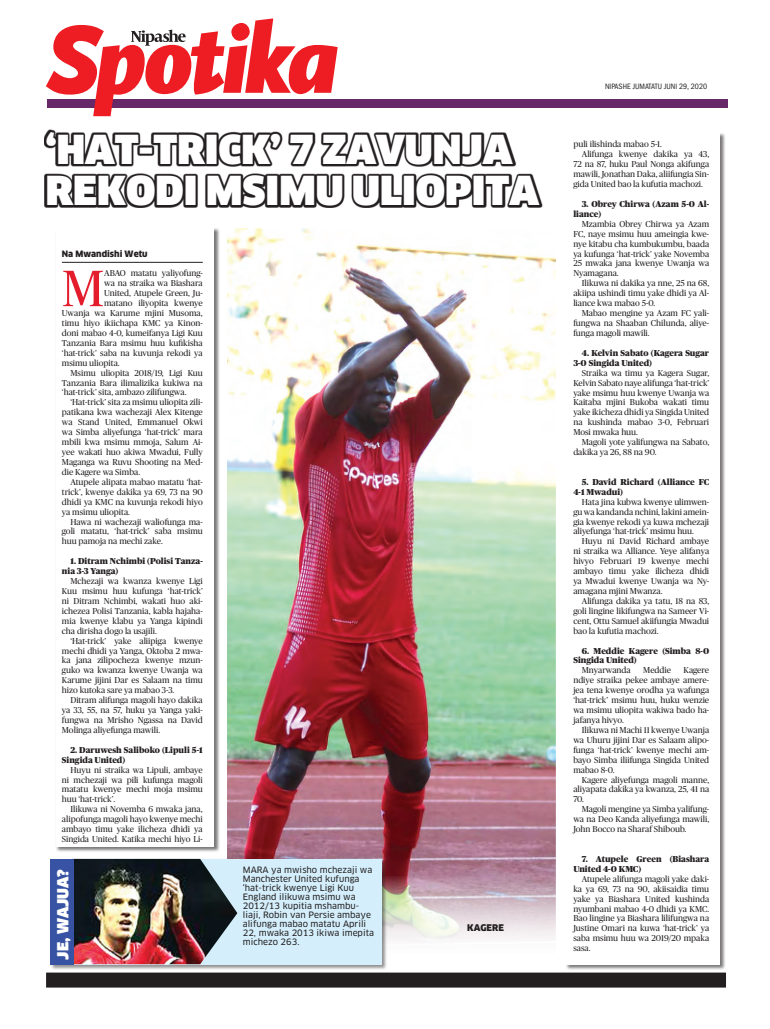
<style>
.page{position:relative;width:770px;height:1029px;background:#fff}
.page>*{position:absolute;margin:0;border:0;box-sizing:border-box;transform-origin:0 0}
.t1{font:51px "Publico";color:#e41d2c}
.t2{font:900 39px/41px "Clan LF";color:#fff}
.t3{font:900 15px "Clan";color:#fff}
.t4{font:900 9px "Clan LF";color:#231f20}
.t5{font:8.6px/9.9px "Publico";color:#231f20;text-align:justify}
.t6{font:900 8.6px/9.9px "Publico";color:#231f20}
.t7{font:8.6px/9px "Clan News";color:#231f20}
.t8{font:900 8.6px "Clan";color:#231f20}
.t9{font:condensed 8px "Franklin Gothic";color:#231f20}
</style>
<div class="page">
<img style="left:227px;top:228px;width:329px;height:713px">
<div style="left:46px;top:973px;width:680px;height:15px;background:#231f20"></div>
<div style="left:56px;top:228px;width:164px;height:625px;background:#231f20;opacity:.6"></div>
<div style="left:56px;top:228px;width:158px;height:619px;background:#fff"></div>
<div style="left:565px;top:133px;width:160px;height:837px;background:#231f20;opacity:.6"></div>
<div style="left:566px;top:133px;width:153px;height:831px;background:#fff"></div>
<div style="left:300px;top:99px;width:427px;height:9px;background:#672868"></div>
<div style="left:50px;top:859px;width:337px;height:111px;background:#231f20;opacity:.5"></div>
<div style="left:51px;top:859px;width:330px;height:105px;background:#d4effb"></div>
<img style="left:73px;top:859px;width:164px;height:105px">
<div style="left:50px;top:859px;width:23px;height:105px;background:#3853a3"></div>
<hr style="left:62px;top:262px;width:141px;height:1px;background:#231f20">
<svg style="left:44px;top:130px;width:498px;height:78px;fill:#231f20"></svg>
<svg style="left:46px;top:18px;width:292px;height:98px"></svg>
<p class="t9" style="left:605px;top:82px;width:103px">NIPASHE JUMATATU JUNI 29, 2020</p>
<h2 class="t2" style="left:46px;top:129px;width:494px">‘HAT-TRICK’ 7 ZAVUNJA<br>REKODI MSIMU ULIOPITA</h2>
<p class="t5" style="left:573px;top:139px;width:90px">puli ilishinda mabao 5-1.</p>
<p class="t5" style="left:582px;top:149px;width:129px">Alifunga kwenye dakika ya 43,</p>
<p class="t5" style="left:573px;top:159px;width:137px">72 na 87, huku Paul Nonga akifunga</p>
<p class="t5" style="left:573px;top:169px;width:137px">mawili, Jonathan Daka, aliifungia Sin-</p>
<p class="t5" style="left:573px;top:179px;width:131px">gida United bao la kufutia machozi.</p>
<p class="t6" style="left:573px;top:199px;width:137px;text-indent:8px">3. Obrey Chirwa (Azam 5-0 Al&shy;liance)</p>
<p class="t5" style="left:573px;top:219px;width:137px;text-indent:8px">Mzambia Obrey Chirwa ya Azam FC, naye msimu huu ameingia kwe&shy;nye kitabu cha kumbukumbu, baada ya kufunga ‘hat-trick’ yake Novemba 25 mwaka jana kwenye Uwanja wa Nyamagana.</p>
<p class="t5" style="left:573px;top:278px;width:137px;text-indent:8px">Ilikuwa ni dakika ya nne, 25 na 68, akiipa ushindi timu yake dhidi ya Al&shy;liance kwa mabao 5-0.</p>
<p class="t5" style="left:573px;top:308px;width:137px;text-indent:8px">Mabao mengine ya Azam FC yali&shy;fungwa na Shaaban Chilunda, aliye&shy;funga magoli mawili.</p>
<p class="t6" style="left:573px;top:348px;width:137px;text-indent:8px">4. Kelvin Sabato (Kagera Sugar<br>3-0 Singida United)</p>
<p class="t5" style="left:573px;top:368px;width:137px;text-indent:8px">Straika wa timu ya Kagera Sugar, Kelvin Sabato naye alifunga ‘hat-trick’ yake msimu huu kwenye Uwanja wa Kaitaba mjini Bukoba wakati timu yake ikicheza dhidi ya Singida United na kushinda mabao 3-0, Februari Mosi mwaka huu.</p>
<p class="t5" style="left:573px;top:437px;width:137px;text-indent:8px">Magoli yote yalifungwa na Sabato, dakika ya 26, 88 na 90.</p>
<p class="t6" style="left:573px;top:477px;width:137px;text-indent:8px">5. David Richard (Alliance FC<br>4-1 Mwadui)</p>
<p class="t5" style="left:573px;top:497px;width:137px;text-indent:8px">Hata jina kubwa kwenye ulimwen&shy;gu wa kandanda nchini, lakini amein&shy;gia kwenye rekodi ya kuwa mchezaji aliyefunga ‘hat-trick’ msimu huu.</p>
<p class="t5" style="left:573px;top:536px;width:137px;text-indent:8px">Huyu ni David Richard ambaye ni straika wa Alliance. Yeye alifanya hivyo Februari 19 kwenye mechi ambayo timu yake ilicheza dhidi ya Mwadui kwenye Uwanja wa Ny&shy;amagana mjini Mwanza.</p>
<p class="t5" style="left:573px;top:596px;width:137px;text-indent:8px">Alifunga dakika ya tatu, 18 na 83, goli lingine likifungwa na Sameer Vi&shy;cent, Ottu Samuel akiifungia Mwadui bao la kufutia machozi.</p>
<p class="t6" style="left:573px;top:646px;width:137px;text-indent:8px">6. Meddie Kagere (Simba 8-0<br>Singida United)</p>
<p class="t5" style="left:582px;top:665px;width:50px">Mnyarwanda</p>
<p class="t5" style="left:643px;top:665px;width:29px">Meddie</p>
<p class="t8" style="left:62px;top:249px;width:87px">Na Mwandishi Wetu</p>
<h1 class="t1" style="left:62px;top:260px;width:44px">M</h1>
<p class="t5" style="left:104px;top:268px;width:100px">ABAO matatu yaliyofung-</p>
<p class="t5" style="left:104px;top:278px;width:100px">wa na straika wa Biashara</p>
<p class="t5" style="left:104px;top:288px;width:100px">United, Atupele Green, Ju-</p>
<p class="t5" style="left:104px;top:298px;width:100px">matano iliyopita kwenye</p>
<p class="t5" style="left:62px;top:308px;width:142px">Uwanja wa Karume mjini Musoma,</p>
<p class="t5" style="left:62px;top:318px;width:142px">timu hiyo ikiichapa KMC ya Kinon-</p>
<p class="t5" style="left:62px;top:328px;width:142px">doni mabao 4-0, kumeifanya Ligi Kuu</p>
<p class="t5" style="left:62px;top:338px;width:142px">Tanzania Bara msimu huu kufikisha</p>
<p class="t5" style="left:62px;top:348px;width:142px">‘hat-trick’ saba na kuvunja rekodi ya</p>
<p class="t5" style="left:62px;top:358px;width:59px">msimu uliopita.</p>
<p class="t5" style="left:70px;top:368px;width:134px">Msimu uliopita 2018/19, Ligi Kuu</p>
<p class="t5" style="left:62px;top:378px;width:142px">Tanzania Bara ilimalizika kukiwa na</p>
<p class="t5" style="left:62px;top:388px;width:126px">‘hat-trick’ sita, ambazo zilifungwa.</p>
<p class="t5" style="left:70px;top:397px;width:134px">‘Hat-trick’ sita za msimu uliopita zili-</p>
<p class="t5" style="left:62px;top:407px;width:142px">patikana kwa wachezaji Alex Kitenge</p>
<p class="t5" style="left:62px;top:417px;width:142px">wa Stand United, Emmanuel Okwi</p>
<p class="t5" style="left:62px;top:427px;width:142px">wa Simba aliyefunga ‘hat-trick’ mara</p>
<p class="t5" style="left:62px;top:437px;width:142px">mbili kwa msimu mmoja, Salum Ai-</p>
<p class="t5" style="left:62px;top:447px;width:142px">yee wakati huo akiwa Mwadui, Fully</p>
<p class="t5" style="left:62px;top:457px;width:142px">Maganga wa Ruvu Shooting na Med-</p>
<p class="t5" style="left:62px;top:467px;width:80px">die Kagere wa Simba.</p>
<p class="t5" style="left:70px;top:477px;width:134px">Atupele alipata mabao matatu ‘hat-</p>
<p class="t5" style="left:62px;top:487px;width:142px">trick’, kwenye dakika ya 69, 73 na 90</p>
<p class="t5" style="left:62px;top:497px;width:142px">dhidi ya KMC na kuvunja rekodi hiyo</p>
<p class="t5" style="left:62px;top:507px;width:70px">ya msimu uliopita.</p>
<p class="t5" style="left:70px;top:517px;width:134px">Hawa ni wachezaji waliofunga ma-</p>
<p class="t5" style="left:62px;top:526px;width:142px">goli matatu, ‘hat-trick’ saba msimu</p>
<p class="t5" style="left:62px;top:536px;width:102px">huu pamoja na mechi zake.</p>
<p class="t6" style="left:62px;top:556px;width:142px;text-indent:8px">1. Ditram Nchimbi (Polisi Tanza&shy;nia 3-3 Yanga)</p>
<p class="t5" style="left:62px;top:576px;width:142px;text-indent:8px">Mchezaji wa kwanza kwenye Ligi Kuu msimu huu kufunga ‘hat-trick’ ni Ditram Nchimbi, wakati huo aki&shy;ichezea Polisi Tanzania, kabla hajaha&shy;mia kwenye klabu ya Yanga kipindi cha dirisha dogo la usajili.</p>
<p class="t5" style="left:62px;top:636px;width:142px;text-indent:8px">‘Hat-trick’ yake aliipiga kwenye mechi dhidi ya Yanga, Oktoba 2 mwa&shy;ka jana zilipocheza kwenye mzun&shy;guko wa kwanza kwenye Uwanja wa Karume jijini Dar es Salaam na timu hizo kutoka sare ya mabao 3-3.</p>
<p class="t5" style="left:62px;top:695px;width:142px;text-indent:8px">Ditram alifunga magoli hayo dakika ya 33, 55, na 57, huku ya Yanga yaki&shy;fungwa na Mrisho Ngassa na David Molinga aliyefunga mawili.</p>
<p class="t6" style="left:62px;top:745px;width:142px;text-indent:8px">2. Daruwesh Saliboko (Lipuli 5-1<br>Singida United)</p>
<p class="t5" style="left:62px;top:765px;width:142px;text-indent:8px">Huyu ni straika wa Lipuli, ambaye ni mchezaji wa pili kufunga magoli matatu kwenye mechi moja msimu huu ‘hat-trick’.</p>
<p class="t5" style="left:62px;top:804px;width:142px;text-indent:8px">Ilikuwa ni Novemba 6 mwaka jana, alipofunga magoli hayo kwenye mechi ambayo timu yake ilicheza dhidi ya Singida United. Katika mechi hiyo Li-</p>
<p class="t5" style="left:573px;top:665px;width:137px;text-indent:110px">Kagere ndiye straika pekee ambaye amere&shy;jea tena kwenye orodha ya wafunga ‘hat-trick’ msimu huu, huku wenzie wa msimu uliopita wakiwa bado ha&shy;jafanya hivyo.</p>
<p class="t5" style="left:573px;top:725px;width:137px;text-indent:8px">Ilikuwa ni Machi 11 kwenye Uwanja wa Uhuru jijini Dar es Salaam alipo&shy;funga ‘hat-trick’ kwenye mechi am&shy;bayo Simba iliifunga Singida United mabao 8-0.</p>
<p class="t5" style="left:573px;top:775px;width:137px;text-indent:8px">Kagere aliyefunga magoli manne, aliyapata dakika ya kwanza, 25, 41 na 70.</p>
<p class="t5" style="left:573px;top:804px;width:137px;text-indent:8px">Magoli mengine ya Simba yalifung&shy;wa na Deo Kanda aliyefunga mawili, John Bocco na Sharaf Shiboub.</p>
<p class="t6" style="left:573px;top:854px;width:137px;text-indent:8px">7. Atupele Green (Biashara<br>United 4-0 KMC)</p>
<p class="t5" style="left:573px;top:874px;width:137px;text-indent:8px">Atupele alifunga magoli yake daki&shy;ka ya 69, 73 na 90, akiisaidia timu yake ya Biashara United kushinda nyumbani mabao 4-0 dhidi ya KMC.<br>Bao lingine ya Biashara lilifungwa na Justine Omari na kuwa ‘hat-trick’ ya saba msimu huu wa 2019/20 mpaka sasa.</p>
<p class="t7" style="left:243px;top:865px;width:133px">MARA ya mwisho mchezaji wa<br>Manchester United kufunga ‘hat-trick kwenye Ligi Kuu<br>England ilikuwa msimu wa<br>2012/13 kupitia mshambu&shy;liaji, Robin van Persie ambaye alifunga mabao matatu Aprili<br>22, mwaka 2013 ikiwa imepita michezo 263.</p>
<h3 class="t3" style="left:54px;top:960px;width:92px;rotate:-90deg">JE, WAJUA?</h3>
<p class="t4" style="left:467px;top:923px;width:38px">KAGERE</p>
</div>
